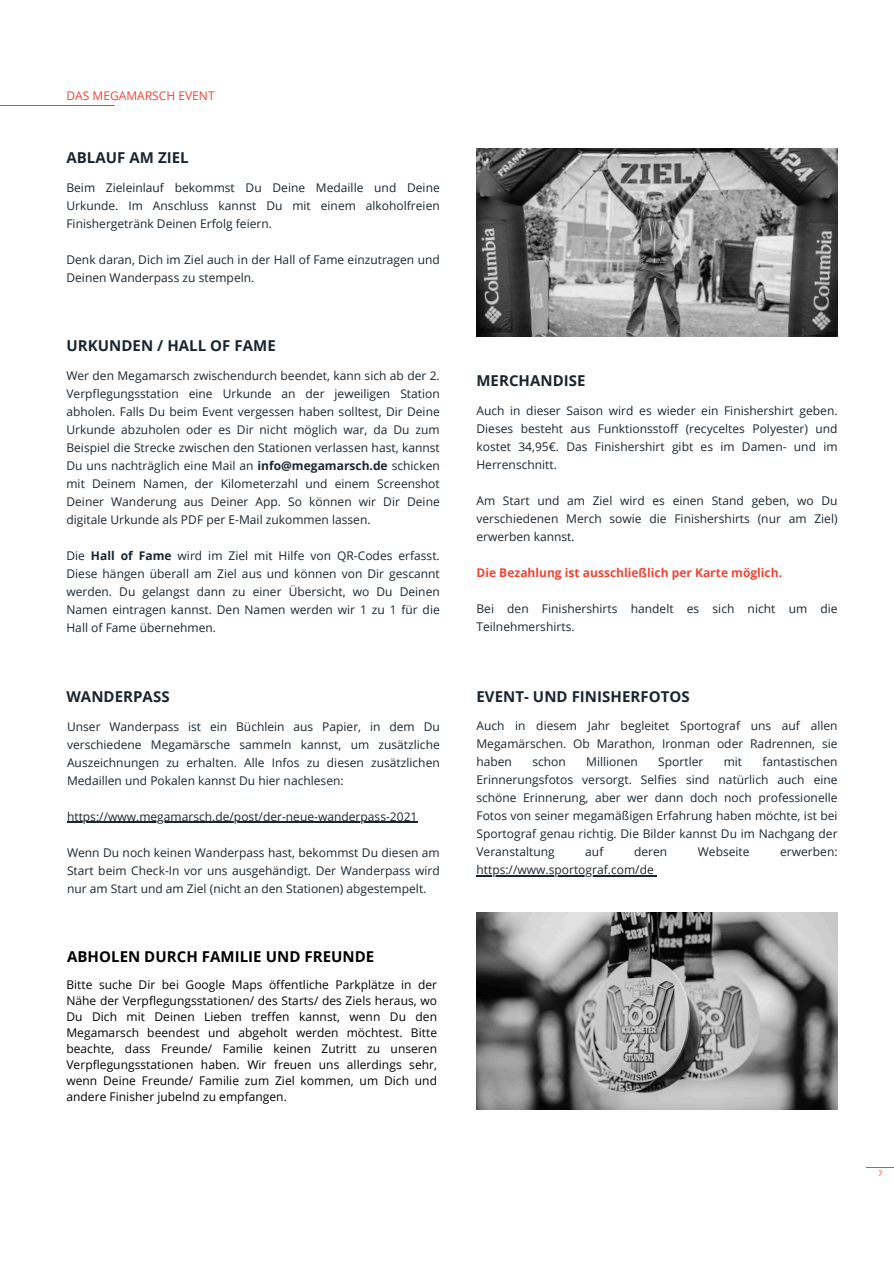
<style>
.page{position:relative;width:894px;height:1264px;background:#fff}
.page>*{position:absolute;margin:0;border:0;box-sizing:border-box;transform-origin:0 0}
.t1{font:700 15px "Open Sans";letter-spacing:.005em;color:#1a252f}
.t2{font:700 15px "Open Sans";letter-spacing:.005em;color:#000}
.t3{font:12px/18px "Open Sans";color:#1a252f;text-align:justify}
.t4{font:12px/16px "Open Sans";letter-spacing:.005em;color:#000;text-align:justify}
.t5{font:700 12px "Open Sans";color:#f04434}
.t6{font:12px "Open Sans";color:#f04434}
.t7{font:7.5px "Open Sans";color:#f04434}
.s1{font-weight:700}
</style>
<div class="page">
<hr style="left:0;top:105px;width:114px;height:1px;background:#f04434">
<svg style="left:866px;top:1167px;width:27px;height:1px"></svg>
<img style="left:476px;top:149px;width:361px;height:187px">
<hr style="left:67px;top:821px;width:350px;height:1px;background:#1a252f">
<hr style="left:476px;top:875px;width:177px;height:1px;background:#1a252f">
<img style="left:476px;top:912px;width:361px;height:197px">
<h2 class="t6" style="left:66px;top:87px;width:150px">DAS MEGAMARSCH EVENT</h2>
<p class="t1" style="left:66px;top:147px;width:124px">ABLAUF AM ZIEL</p>
<p class="t3" style="left:66px;top:178px;width:375px">Beim Zieleinlauf bekommst Du Deine Medaille und Deine Urkunde. Im Anschluss kannst Du mit einem alkoholfreien Finishergetränk Deinen Erfolg feiern.</p>
<h1 class="t3" style="left:66px;top:250px;width:375px">Denk daran, Dich im Ziel auch in der Hall of Fame einzutragen und<br>Deinen Wanderpass zu stempeln.</h1>
<h3 class="t1" style="left:66px;top:335px;width:211px">URKUNDEN / HALL OF FAME</h3>
<p class="t3" style="left:66px;top:366px;width:375px">Wer den Megamarsch zwischendurch beendet, kann sich ab der 2.<br>Verpflegungsstation eine Urkunde an der jeweiligen Station abholen. Falls Du beim Event vergessen haben solltest, Dir Deine Urkunde abzuholen oder es Dir nicht möglich war, da Du zum Beispiel die Strecke zwischen den Stationen verlassen hast, kannst Du uns nachträglich eine Mail an <span class="s1">info@megamarsch.de</span> schicken mit Deinem Namen, der Kilometerzahl und einem Screenshot Deiner Wanderung aus Deiner App. So können wir Dir Deine digitale Urkunde als PDF per E-Mail zukommen lassen.</p>
<p class="t3" style="left:66px;top:546px;width:375px">Die <span class="s1">Hall of Fame</span> wird im Ziel mit Hilfe von QR-Codes erfasst.<br>Diese hängen überall am Ziel aus und können von Dir gescannt werden. Du gelangst dann zu einer Übersicht, wo Du Deinen Namen eintragen kannst. Den Namen werden wir 1 zu 1 für die Hall of Fame übernehmen.</p>
<p class="t1" style="left:66px;top:685px;width:105px">WANDERPASS</p>
<h1 class="t3" style="left:67px;top:717px;width:374px">Unser Wanderpass ist ein Büchlein aus Papier, in dem Du verschiedene Megamärsche sammeln kannst, um zusätzliche Auszeichnungen zu erhalten. Alle Infos zu diesen zusätzlichen Medaillen und Pokalen kannst Du hier nachlesen:</h1>
<p class="t3" style="left:67px;top:807px;width:352px">https://www.megamarsch.de/post/der-neue-wanderpass-2021</p>
<p class="t3" style="left:67px;top:843px;width:374px">Wenn Du noch keinen Wanderpass hast, bekommst Du diesen am Start beim Check-In vor uns ausgehändigt. Der Wanderpass wird nur am Start und am Ziel (nicht an den Stationen) abgestempelt.</p>
<h1 class="t2" style="left:67px;top:946px;width:308px">ABHOLEN DURCH FAMILIE UND FREUNDE</h1>
<p class="t4" style="left:66px;top:976px;width:372px">Bitte suche Dir bei Google Maps öffentliche Parkplätze in der Nähe der Verpflegungsstationen/ des Starts/ des Ziels heraus, wo Du Dich mit Deinen Lieben treffen kannst, wenn Du den Megamarsch beendest und abgeholt werden möchtest. Bitte beachte, dass Freunde/ Familie keinen Zutritt zu unseren Verpflegungsstationen haben. Wir freuen uns allerdings sehr, wenn Deine Freunde/ Familie zum Ziel kommen, um Dich und andere Finisher jubelnd zu empfangen.</p>
<h1 class="t1" style="left:476px;top:370px;width:111px">MERCHANDISE</h1>
<p class="t3" style="left:476px;top:401px;width:362px">Auch in dieser Saison wird es wieder ein Finishershirt geben.<br>Dieses besteht aus Funktionsstoff (recyceltes Polyester) und kostet 34,95€. Das Finishershirt gibt es im Damen- und im Herrenschnitt.</p>
<p class="t3" style="left:476px;top:491px;width:362px">Am Start und am Ziel wird es einen Stand geben, wo Du verschiedenen Merch sowie die Finishershirts (nur am Ziel) erwerben kannst.</p>
<p class="t5" style="left:476px;top:564px;width:307px">Die Bezahlung ist ausschließlich per Karte möglich.</p>
<p class="t3" style="left:476px;top:599px;width:362px">Bei den Finishershirts handelt es sich nicht um die<br>Teilnehmershirts.</p>
<h1 class="t1" style="left:476px;top:686px;width:215px">EVENT- UND FINISHERFOTOS</h1>
<p class="t3" style="left:476px;top:716px;width:362px">Auch in diesem Jahr begleitet Sportograf uns auf allen Megamärschen. Ob Marathon, Ironman oder Radrennen, sie haben</p>
<p class="t3" style="left:476px;top:752px;width:362px;text-indent:286px">fantastischen Erinnerungsfotos versorgt. Selfies sind natürlich auch eine schöne Erinnerung, aber wer dann doch noch professionelle Fotos von seiner megamäßigen Erfahrung haben möchte, ist bei Sportograf genau richtig. Die Bilder kannst Du im Nachgang der Veranstaltung</p>
<p class="t3" style="left:532px;top:752px;width:35px">schon</p>
<p class="t3" style="left:586px;top:752px;width:53px">Millionen</p>
<p class="t3" style="left:658px;top:752px;width:47px">Sportler</p>
<p class="t3" style="left:723px;top:752px;width:20px">mit</p>
<p class="t3" style="left:585px;top:842px;width:20px">auf</p>
<p class="t3" style="left:634px;top:842px;width:35px">deren</p>
<p class="t3" style="left:697px;top:842px;width:53px">Webseite</p>
<p class="t3" style="left:780px;top:842px;width:59px">erwerben:</p>
<p class="t3" style="left:476px;top:860px;width:179px">https://www.sportograf.com/de</p>
<p class="t7" style="left:877px;top:1167px;width:6px">7</p>
</div>
